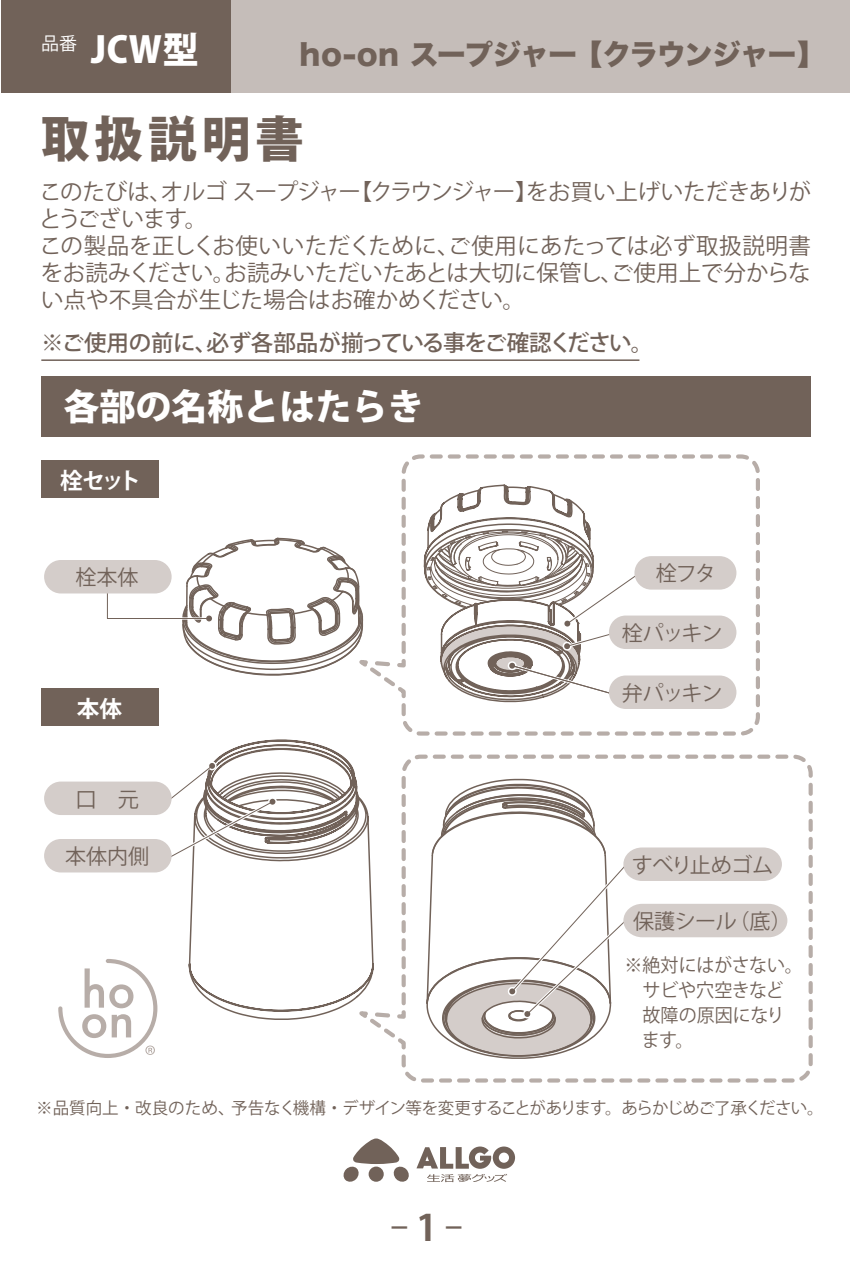
<style>
.page{position:relative;width:851px;height:1276px;background:#fff}
.page>*{position:absolute;margin:0;border:0;box-sizing:border-box;transform-origin:0 0}
.t1{font:800 48.6px "Koz Go Pro";letter-spacing:.1em;color:#716259}
.t2{font:800 36px "Koz Go Pro";color:#fff}
.t3{font:36px "Koz Go Pro";color:#716259}
.t4{font:28.5px "Hira Kaku Std W8";letter-spacing:-.03em;color:#716259}
.t5{font:22.5px/27px "Koz Go Pro";color:#716259}
.t6{font:500 22.5px "Koz Go Pro";letter-spacing:-.02em;color:#716259}
.t7{font:700 22.5px "Koz Go Pro";letter-spacing:-.08em;color:#fff}
.t8{font:21px "Koz Go Pro";letter-spacing:-.03em;color:#716259}
.t9{font:18.6px/24.9px "Koz Go Pro";letter-spacing:-.005em;color:#716259;scale:.96 1}
.t10{font:16.5px "Koz Go Pro";letter-spacing:-.04em;color:#716259}
.s1{font-weight:700}
</style>
<div class="page">
<svg style="left:188px;top:739px;width:186px;height:281px"></svg>
<div style="left:1px;top:0;width:242px;height:93px;background:#716259"></div>
<div style="left:231px;top:0;width:618px;height:93px;background:#c5bdb9"></div>
<svg style="left:416px;top:1146px;width:99px;height:36px"></svg>
<svg style="left:343px;top:1138px;width:66px;height:44px"></svg>
<div style="left:41px;top:376px;width:770px;height:60px;background:#716259"></div>
<div style="left:41px;top:461px;width:117px;height:37px;background:#716259"></div>
<div style="left:41px;top:689px;width:117px;height:37px;background:#716259"></div>
<hr style="left:41px;top:359px;width:598px;height:2px;background:#716259">
<svg style="left:58px;top:959px;width:99px;height:99px"></svg>
<div style="left:44px;top:560px;width:128px;height:33px;background:#d4cdca;border-radius:17px"></div>
<div style="left:268px;top:797px;width:9px;height:9px;border:3px solid #fff;border-radius:50%"></div>
<div style="left:208px;top:761px;width:8px;height:9px;border:3px solid #fff;border-radius:50%"></div>
<svg style="left:172px;top:763px;width:104px;height:97px"></svg>
<div style="left:44px;top:839px;width:128px;height:33px;background:#d4cdca;border-radius:17px"></div>
<div style="left:44px;top:781px;width:128px;height:34px;background:#d4cdca;border-radius:17px"></div>
<div style="left:634px;top:556px;width:102px;height:33px;background:#d4cdca;border-radius:17px"></div>
<div style="left:609px;top:615px;width:127px;height:34px;background:#d4cdca;border-radius:17px"></div>
<div style="left:609px;top:675px;width:127px;height:34px;background:#d4cdca;border-radius:17px"></div>
<svg style="left:426px;top:778px;width:361px;height:281px"></svg>
<svg style="left:105px;top:537px;width:296px;height:163px"></svg>
<div style="left:401px;top:454px;width:358px;height:281px;border:4px dashed #b7ada8;border-radius:17px"></div>
<svg style="left:346px;top:1008px;width:55px;height:36px"></svg>
<div style="left:401px;top:754px;width:411px;height:328px;border:4px dashed #b7ada8;border-radius:17px"></div>
<svg style="left:423px;top:484px;width:221px;height:219px"></svg>
<h2 class="t2" style="left:41px;top:26px;width:159px"><sup>品番</sup> JCW型</h2>
<p class="t4" style="left:299px;top:39px;width:527px">ho-on スープジャー 【クラウンジャー】</p>
<h1 class="t1" style="left:41px;top:107px;width:264px">取扱説明書</h1>
<p class="t5" style="left:39px;top:179px;width:773px">このたびは、オルゴ スープジャー【クラウンジャー】をお買い上げいただきありがとうございます。<br>この製品を正しくお使いいただくために、ご使用にあたっては必ず取扱説明書をお読みください。お読みいただいたあとは大切に保管し、ご使用上で分からない点や不具合が生じた場合はお確かめください。</p>
<p class="t6" style="left:41px;top:329px;width:613px">※ご使用の前に、必ず各部品が揃っている事をご確認ください。</p>
<h2 class="t2" style="left:63px;top:383px;width:361px">各部の名称とはたらき</h2>
<p class="t7" style="left:60px;top:466px;width:82px">栓セット</p>
<p class="t8" style="left:75px;top:564px;width:65px">栓本体</p>
<p class="t7" style="left:77px;top:694px;width:47px">本体</p>
<p class="t8" style="left:75px;top:785px;width:65px">口　元</p>
<p class="t8" style="left:65px;top:843px;width:86px">本体内側</p>
<p class="t8" style="left:655px;top:560px;width:62px">栓フタ</p>
<p class="t8" style="left:621px;top:619px;width:102px">栓パッキン</p>
<p class="t8" style="left:621px;top:679px;width:102px">弁パッキン</p>
<p class="t8" style="left:631px;top:851px;width:143px">すべり止めゴム</p>
<p class="t8" style="left:633px;top:908px;width:160px">保護シール（底）</p>
<p class="t9" style="left:624px;top:953px;width:187px">※絶対にはがさない。　サビや穴空きなど　故障の原因になり　ます。</p>
<p class="t10" style="left:36px;top:1097px;width:788px">※品質向上・改良のため、予告なく機構・デザイン等を変更することがあります。あらかじめご了承ください。</p>
<h2 class="t3" style="left:390px;top:1204px;width:74px">- <span class="s1">1</span> -</h2>
</div>
